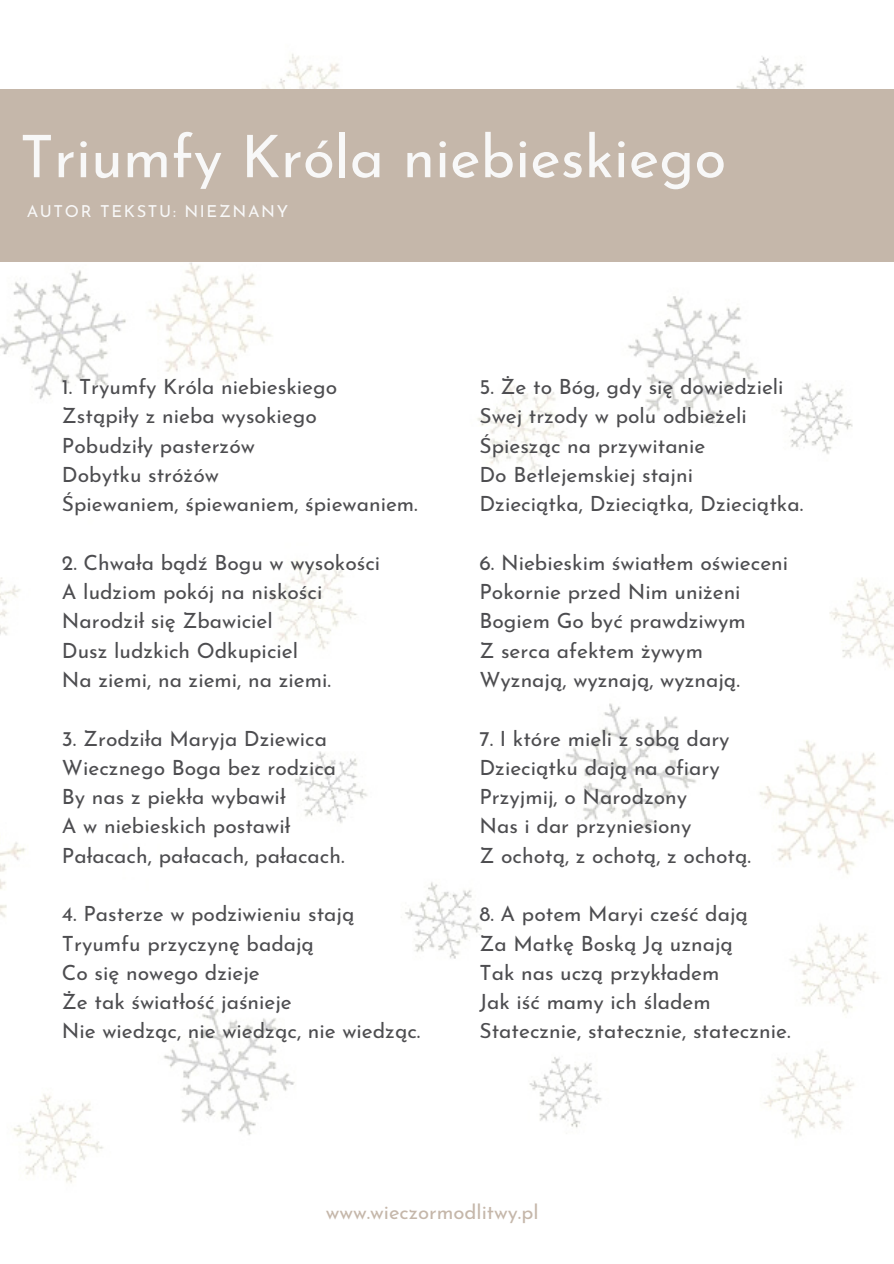
<style>
.page{position:relative;width:894px;height:1264px;background:#fff}
.page>*{position:absolute;margin:0;border:0;box-sizing:border-box;transform-origin:0 0}
.t1{font:58.5px "Josefin Sans";color:#f8f8f8}
.t2{font:21px/29.2px "Josefin Sans";color:#4d4d50}
.t3{font:20.25px "Josefin Sans";color:#c5b7aa}
.t4{font:16.5px "Josefin Sans";letter-spacing:.1em;color:#f8f8f8}
</style>
<div class="page">
<img style="left:0;top:54px;width:893px;height:1129px">
<div style="left:0;top:89px;width:893px;height:173px;background:#c5b7aa"></div>
<h1 class="t1" style="left:20px;top:133px;width:707px">Triumfy Króla niebieskiego</h1>
<p class="t4" style="left:27px;top:205px;width:263px">AUTOR TEKSTU: NIEZNANY</p>
<p class="t2" style="left:62px;top:374px;width:357px">1. Tryumfy Króla niebieskiego<br>Zstąpiły z nieba wysokiego<br>Pobudziły pasterzów<br>Dobytku stróżów<br>Śpiewaniem, śpiewaniem, śpiewaniem.</p>
<p class="t2" style="left:62px;top:550px;width:320px">2. Chwała bądź Bogu w wysokości<br>A ludziom pokój na niskości<br>Narodził się Zbawiciel<br>Dusz ludzkich Odkupiciel<br>Na ziemi, na ziemi, na ziemi.</p>
<p class="t2" style="left:62px;top:725px;width:284px">3. Zrodziła Maryja Dziewica<br>Wiecznego Boga bez rodzica<br>By nas z piekła wybawił<br>A w niebieskich postawił<br>Pałacach, pałacach, pałacach.</p>
<p class="t2" style="left:62px;top:901px;width:360px">4. Pasterze w podziwieniu stają<br>Tryumfu przyczynę badają<br>Co się nowego dzieje<br>Że tak światłość jaśnieje<br>Nie wiedząc, nie wiedząc, nie wiedząc.</p>
<p class="t2" style="left:479px;top:374px;width:325px">5. Że to Bóg, gdy się dowiedzieli<br>Swej trzody w polu odbieżeli<br>Śpiesząc na przywitanie<br>Do Betlejemskiej stajni<br>Dzieciątka, Dzieciątka, Dzieciątka.</p>
<p class="t2" style="left:479px;top:550px;width:310px">6. Niebieskim światłem oświeceni<br>Pokornie przed Nim uniżeni<br>Bogiem Go być prawdziwym<br>Z serca afektem żywym<br>Wyznają, wyznają, wyznają.</p>
<p class="t2" style="left:479px;top:725px;width:273px">7. I które mieli z sobą dary<br>Dzieciątku dają na ofiary<br>Przyjmij, o Narodzony<br>Nas i dar przyniesiony<br>Z ochotą, z ochotą, z ochotą.</p>
<p class="t2" style="left:479px;top:901px;width:312px">8. A potem Maryi cześć dają<br>Za Matkę Boską Ją uznają<br>Tak nas uczą przykładem<br>Jak iść mamy ich śladem<br>Statecznie, statecznie, statecznie.</p>
<p class="t3" style="left:325px;top:1203px;width:214px">www.wieczormodlitwy.pl</p>
</div>
